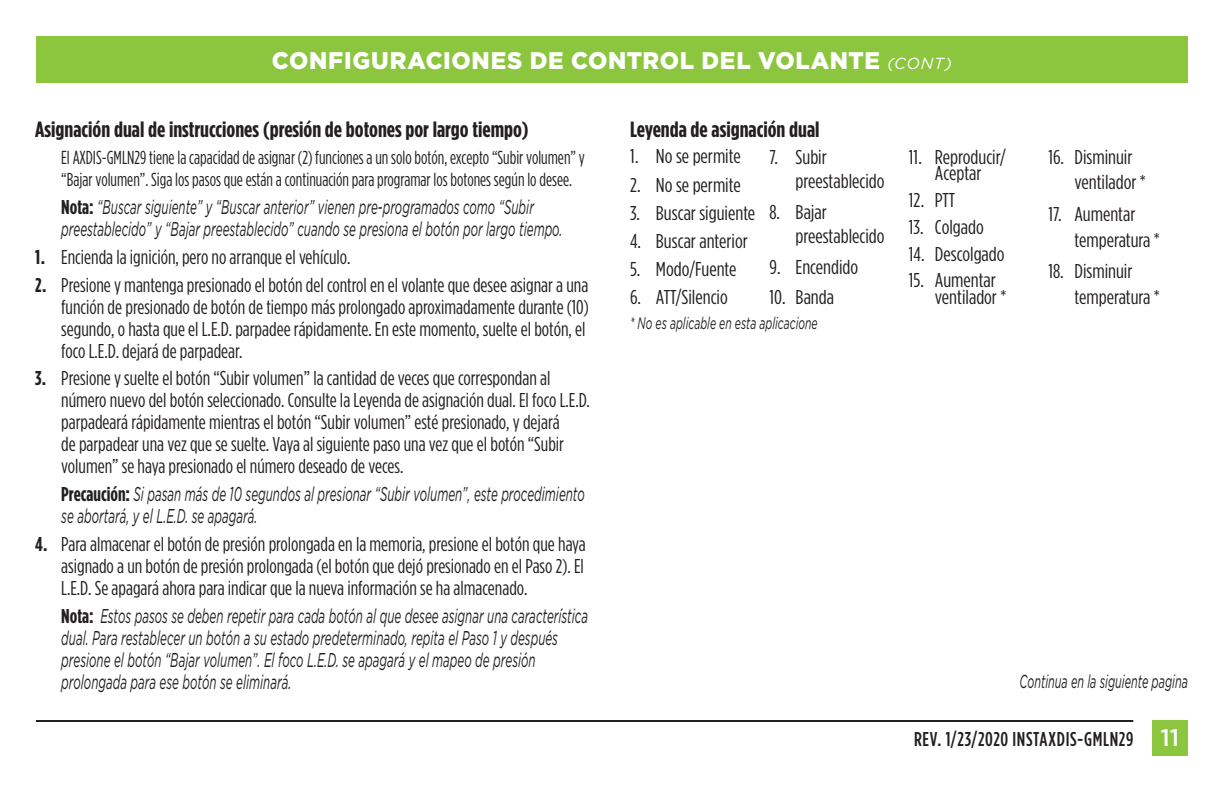
<style>
.page{position:relative;width:1224px;height:792px;background:#fff}
.page>*{position:absolute;margin:0;border:0;box-sizing:border-box;transform-origin:0 0}
.t1{font:900 24px "Gotham";letter-spacing:.03em;color:#fff}
.t2{font:700 22px "Gotham Condensed";color:#231f20;scale:1.06 1}
.t3{font:20px/22px "Gotham Condensed";color:#231f20}
.t4{font:italic 20px/22px "Gotham";color:#231f20;scale:.58 1}
.t5{font:20px/25.8px "Gotham Condensed";color:#231f20;scale:1.05 1}
.t6{font:500 20px "Gotham Condensed";letter-spacing:.035em;color:#231f20}
.t7{font:18.8px/22px "Gotham Condensed";color:#231f20;scale:.93 1}
.t8{font:italic 18.8px "Gotham";color:#231f20;scale:.58 1}
.t9{font:italic 16.8px "Gotham";color:#231f20;scale:.62 1}
.s1{font-weight:400;font-style:italic;font-size:16px}
.s2{font-family:"Gotham Condensed";font-weight:700;font-style:normal}
.s3{font-weight:700}
.s4{font-family:"Gotham";font-size:24px;color:#fff}
</style>
<div class="page">
<div style="left:36px;top:36px;width:1152px;height:46px;background:#8bc63e"></div>
<div style="left:1152px;top:720px;width:36px;height:36px;background:#8bc63e"></div>
<hr style="left:36px;top:720px;width:1097px;height:2px;background:#231f20">
<p class="t1" style="left:272px;top:46px;width:682px">CONFIGURACIONES DE CONTROL DEL VOLANTE <span class="s1">(CONT)</span></p>
<p class="t2" style="left:35px;top:116px;width:467px">Asignación dual de instrucciones (presión de botones por largo tiempo)</p>
<p class="t7" style="left:61px;top:146px;width:565px">El AXDIS-GMLN29 tiene la capacidad de asignar (2) funciones a un solo botón, excepto “Subir volumen” y “Bajar volumen”. Siga los pasos que están a continuación para programar los botones según lo desee.</p>
<p class="t4" style="left:61px;top:196px;width:866px"><span class="s2">Nota:</span> “Buscar siguiente” y “Buscar anterior” vienen pre-programados como “Subir preestablecido” y “Bajar preestablecido” cuando se presiona el botón por largo tiempo.</p>
<p class="t3" style="left:35px;top:245px;width:317px"><span class="s3">1.</span> Encienda la ignición, pero no arranque el vehículo.</p>
<p class="t3" style="left:61px;top:273px;width:529px;text-indent:-26px"><span class="s3">2.</span> Presione y mantenga presionado el botón del control en el volante que desee asignar a una función de presionado de botón de tiempo más prolongado aproximadamente durante (10) segundo, o hasta que el L.E.D. parpadee rápidamente. En este momento, suelte el botón, el foco L.E.D. dejará de parpadear.</p>
<p class="t3" style="left:61px;top:367px;width:530px;text-indent:-26px"><span class="s3">3.</span> Presione y suelte el botón “Subir volumen” la cantidad de veces que correspondan al número nuevo del botón seleccionado. Consulte la Leyenda de asignación dual. El foco L.E.D. parpadeará rápidamente mientras el botón “Subir volumen” esté presionado, y dejará<br>de parpadear una vez que se suelte. Vaya al siguiente paso una vez que el botón “Subir volumen” se haya presionado el número deseado de veces.</p>
<p class="t4" style="left:61px;top:483px;width:904px"><span class="s2">Precaución:</span> Si pasan más de 10 segundos al presionar “Subir volumen”, este procedimiento se abortará, y el L.E.D. se apagará.</p>
<p class="t3" style="left:61px;top:533px;width:526px;text-align:justify;text-indent:-26px"><span class="s3">4.</span> Para almacenar el botón de presión prolongada en la memoria, presione el botón que haya asignado a un botón de presión prolongada (el botón que dejó presionado en el Paso 2). El L.E.D. Se apagará ahora para indicar que la nueva información se ha almacenado.</p>
<p class="t4" style="left:61px;top:605px;width:910px"><span class="s2">Nota:</span> Estos pasos se deben repetir para cada botón al que desee asignar una característica dual. Para restablecer un botón a su estado predeterminado, repita el Paso 1 y después presione el botón “Bajar volumen”. El foco L.E.D. se apagará y el mapeo de presión prolongada para ese botón se eliminará.</p>
<p class="t2" style="left:630px;top:117px;width:180px">Leyenda de asignación dual</p>
<p class="t5" style="left:630px;top:143px;width:107px">1. No se permite</p>
<p class="t5" style="left:630px;top:171px;width:107px">2. No se permite</p>
<p class="t5" style="left:630px;top:200px;width:121px">3. Buscar siguiente</p>
<p class="t5" style="left:630px;top:228px;width:114px">4. Buscar anterior</p>
<p class="t5" style="left:630px;top:256px;width:103px">5. Modo/Fuente</p>
<p class="t5" style="left:630px;top:284px;width:95px">6. ATT/Silencio</p>
<p class="t5" style="left:795px;top:144px;width:86px;line-height:24.6px;text-indent:-26px">7. Subir preestablecido</p>
<p class="t5" style="left:795px;top:199px;width:86px;line-height:24.6px;text-indent:-26px">8. Bajar preestablecido</p>
<p class="t5" style="left:769px;top:254px;width:86px">9. Encendido</p>
<p class="t5" style="left:769px;top:284px;width:63px">10. Banda</p>
<p class="t9" style="left:630px;top:313px;width:304px">* No es aplicable en esta aplicacione</p>
<p class="t5" style="left:909px;top:148px;width:94px;line-height:17px;text-align:center">11. Reproducir/<br>Aceptar</p>
<p class="t5" style="left:909px;top:187px;width:46px">12. PTT</p>
<p class="t5" style="left:909px;top:214px;width:73px">13. Colgado</p>
<p class="t5" style="left:909px;top:240px;width:93px">14. Descolgado</p>
<p class="t5" style="left:935px;top:271px;width:70px;line-height:17px;text-indent:-26px">15. Aumentar ventilador *</p>
<p class="t5" style="left:1074px;top:143px;width:70px;text-indent:-26px">16. Disminuir ventilador *</p>
<p class="t5" style="left:1074px;top:201px;width:83px;text-indent:-26px">17. Aumentar temperatura *</p>
<p class="t5" style="left:1074px;top:258px;width:83px;text-indent:-26px">18. Disminuir temperatura *</p>
<p class="t8" style="left:1020px;top:671px;width:292px">Continua en la siguiente pagina</p>
<p class="t6" style="left:914px;top:728px;width:267px">REV. 1/23/2020 INSTAXDIS-GMLN29 <span class="s4">11</span></p>
</div>
